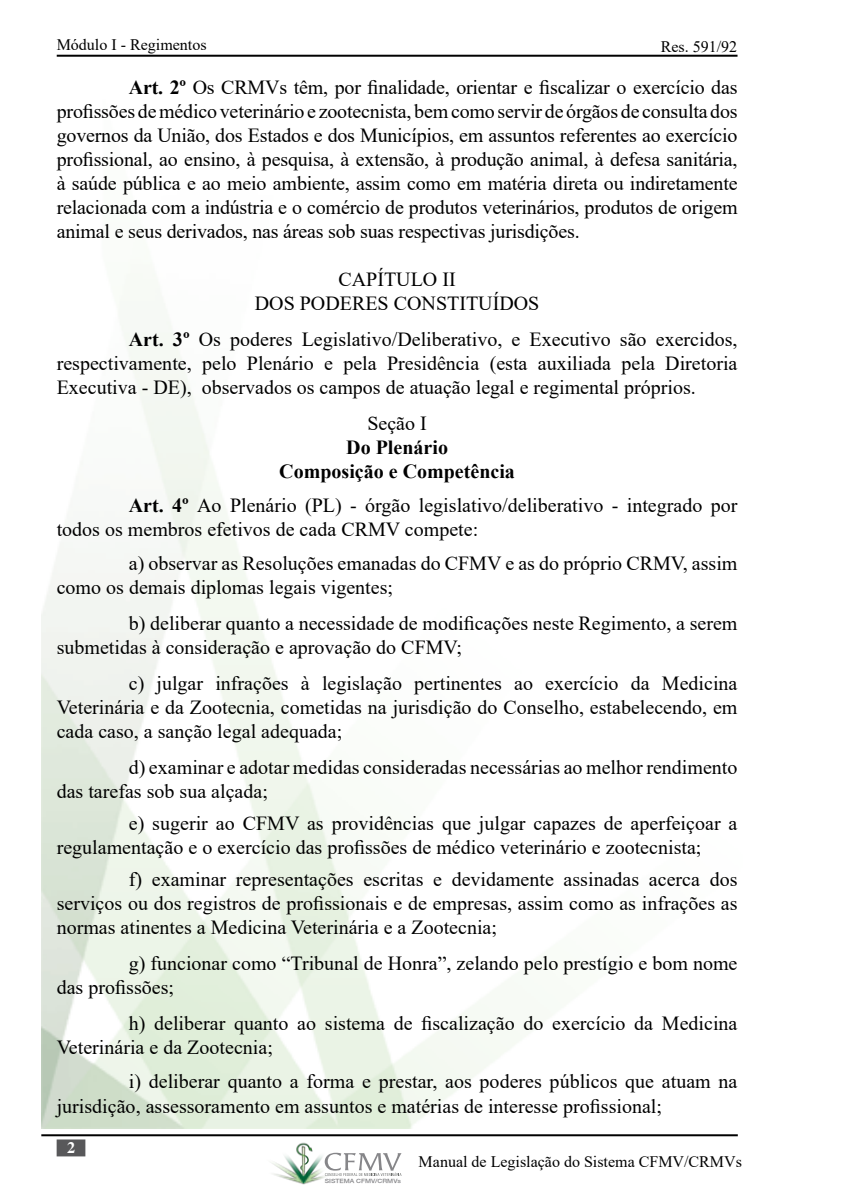
<style>
.page{position:relative;width:851px;height:1191px;background:#fff}
.page>*{position:absolute;margin:0;border:0;box-sizing:border-box;transform-origin:0 0}
.t1{font:20px/24px "Times New Roman";color:#000}
.t2{font:700 20px/24px "Times New Roman";color:#000;text-align:center}
.t3{font:16px "Times New Roman";color:#000}
.t4{font:700 16px "Times";color:#fff}
.t5{font:500 5.8px "Helvetica Neue";color:#868689;scale:1.16 1}
.s1{font-weight:700}
</style>
<div class="page">
<hr style="left:41px;top:1134px;width:696px;height:2px;background:#000">
<hr style="left:57px;top:55px;width:680px;height:2px;background:#000">
<div style="left:57px;top:1139px;width:28px;height:17px;background:#58585a;border:2px solid #58585a"></div>
<img style="left:253px;top:1136px;width:166px;height:49px">
<svg style="left:324px;top:1152px;width:77px;height:24px"></svg>
<p class="t3" style="left:57px;top:34px;width:151px">Módulo I - Regimentos</p>
<p class="t3" style="left:660px;top:35px;width:78px">Res. 591/92</p>
<p class="t1" style="left:57px;top:75px;width:682px;text-align:justify;text-indent:72px"><span class="s1">Art. 2º</span> Os CRMVs têm, por finalidade, orientar e fiscalizar o exercício das profissões de médico veterinário e zootecnista, bem como servir de órgãos de consulta dos governos da União, dos Estados e dos Municípios, em assuntos referentes ao exercício profissional, ao ensino, à pesquisa, à extensão, à produção animal, à defesa sanitária, à saúde pública e ao meio ambiente, assim como em matéria direta ou indiretamente relacionada com a indústria e o comércio de produtos veterinários, produtos de origem animal e seus derivados, nas áreas sob suas respectivas jurisdições.</p>
<p class="t1" style="left:255px;top:267px;width:286px;text-align:center">CAPÍTULO II<br>DOS PODERES CONSTITUÍDOS</p>
<p class="t1" style="left:57px;top:327px;width:682px;text-align:justify;text-indent:72px"><span class="s1">Art. 3º</span> Os poderes Legislativo/Deliberativo, e Executivo são exercidos, respectivamente, pelo Plenário e pela Presidência (esta auxiliada pela Diretoria Executiva - DE), observados os campos de atuação legal e regimental próprios.</p>
<p class="t1" style="left:367px;top:411px;width:61px">Seção I</p>
<p class="t2" style="left:279px;top:435px;width:237px">Do Plenário<br>Composição e Competência</p>
<p class="t1" style="left:57px;top:493px;width:682px;text-indent:72px"><span class="s1">Art. 4º</span> Ao Plenário (PL) - órgão legislativo/deliberativo - integrado por todos os membros efetivos de cada CRMV compete:</p>
<p class="t1" style="left:57px;top:551px;width:682px;text-indent:72px">a) observar as Resoluções emanadas do CFMV e as do próprio CRMV, assim como os demais diplomas legais vigentes;</p>
<p class="t1" style="left:57px;top:611px;width:682px;text-indent:72px">b) deliberar quanto a necessidade de modificações neste Regimento, a serem submetidas à consideração e aprovação do CFMV;</p>
<p class="t1" style="left:57px;top:671px;width:682px;text-align:justify;text-indent:72px">c) julgar infrações à legislação pertinentes ao exercício da Medicina Veterinária e da Zootecnia, cometidas na jurisdição do Conselho, estabelecendo, em cada caso, a sanção legal adequada;</p>
<p class="t1" style="left:57px;top:755px;width:682px;text-indent:72px">d) examinar e adotar medidas consideradas necessárias ao melhor rendimento das tarefas sob sua alçada;</p>
<p class="t1" style="left:57px;top:811px;width:682px;text-indent:72px">e) sugerir ao CFMV as providências que julgar capazes de aperfeiçoar a regulamentação e o exercício das profissões de médico veterinário e zootecnista;</p>
<p class="t1" style="left:57px;top:867px;width:682px;text-align:justify;text-indent:72px">f) examinar representações escritas e devidamente assinadas acerca dos serviços ou dos registros de profissionais e de empresas, assim como as infrações as normas atinentes a Medicina Veterinária e a Zootecnia;</p>
<p class="t1" style="left:57px;top:951px;width:682px;text-indent:72px">g) funcionar como “Tribunal de Honra”, zelando pelo prestígio e bom nome das profissões;</p>
<p class="t1" style="left:57px;top:1011px;width:682px;text-indent:72px">h) deliberar quanto ao sistema de fiscalização do exercício da Medicina<br>Veterinária e da Zootecnia;</p>
<p class="t1" style="left:57px;top:1069px;width:682px;text-indent:72px">i) deliberar quanto a forma e prestar, aos poderes públicos que atuam na jurisdição, assessoramento em assuntos e matérias de interesse profissional;</p>
<p class="t4" style="left:67px;top:1137px;width:9px">2</p>
<p class="t5" style="left:325px;top:1177px;width:67px">SISTEMA CFMV/CRMVs</p>
<p class="t3" style="left:418px;top:1150px;width:325px">Manual de Legislação do Sistema CFMV/CRMVs</p>
</div>
